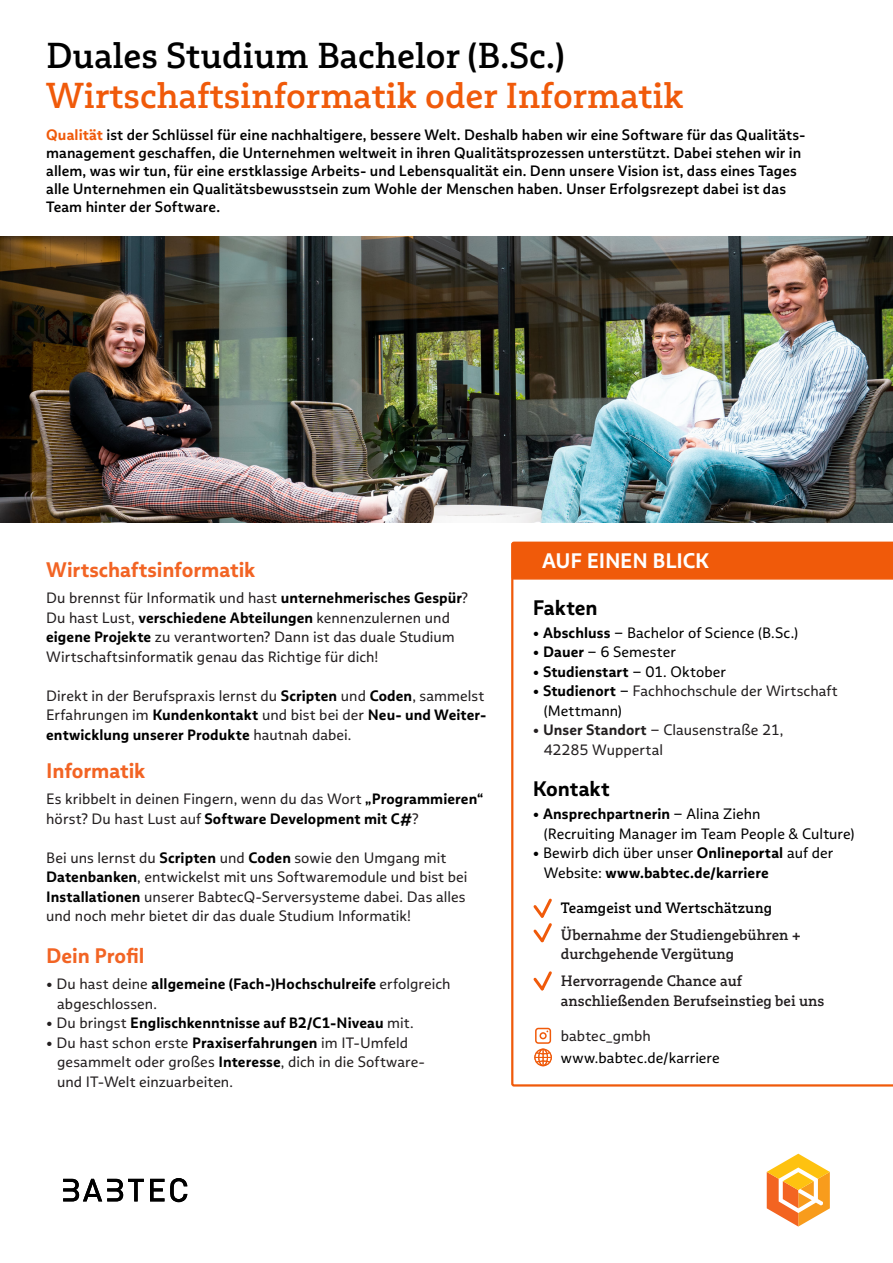
<style>
.page{position:relative;width:893px;height:1263px;background:#fff}
.page>*{position:absolute;margin:0;border:0;box-sizing:border-box;transform-origin:0 0}
.t1{font:600 36px "Babtec Slab";color:#f05a0a}
.t2{font:600 36px "Babtec Slab";color:#000}
.Kleine_Überschrift{font:700 21px "Babtec Sans";letter-spacing:-.005em;color:#f26424}
.Kleine_Überschrift-2{font:700 21px "Babtec Sans";letter-spacing:-.005em;color:#fff}
.Kleine_Überschrift-3{font:700 21px "Babtec Sans";letter-spacing:-.005em;color:#000}
.Copy{font:15px/19.5px "Babtec Sans";letter-spacing:.005em;color:#231f20}
.Intro{font:600 15px/18px "Babtec Sans";letter-spacing:.005em;color:#000001}
.Copy-2{font:15px/19.5px "Babtec Sans";letter-spacing:.005em;color:#000}
.Copy-3{font:700 15px "Babtec Sans";letter-spacing:.005em;color:#000}
.t3{font:600 15px "Babtec Slab";color:#231f20}
.t4{font:600 15px "Babtec Slab";letter-spacing:.005em;color:#000}
.Copy-4{font:15px "Babtec Sans";letter-spacing:.005em;color:#000001}
.s1{font-weight:700;color:#f05a0a}
.s2{font-weight:700;color:#000}
.s3{font-weight:400;color:#231f20}
.s4{font-weight:700}
.s5{color:#000}
.s6{font-weight:400}
</style>
<div class="page">
<svg style="left:767px;top:1154px;width:63px;height:72px"></svg>
<svg style="left:150px;top:1179px;width:14px;height:22px"></svg>
<svg style="left:63px;top:1179px;width:81px;height:22px"></svg>
<svg style="left:170px;top:1178px;width:17px;height:24px"></svg>
<img style="left:0;top:237px;width:893px;height:285px">
<svg style="left:511px;top:542px;width:382px;height:544px"></svg>
<svg style="left:531px;top:896px;width:23px;height:49px"></svg>
<svg style="left:531px;top:969px;width:23px;height:24px"></svg>
<div style="left:535px;top:1028px;width:16px;height:16px;border:2px solid #f05a0a;border-radius:3px"></div>
<div style="left:539px;top:1032px;width:8px;height:7px;border:2px solid #f05a0a;border-radius:50%"></div>
<div style="left:534px;top:1049px;width:18px;height:17px;border:1px solid #f05a0a;border-radius:50%"></div>
<svg style="left:535px;top:1049px;width:16px;height:17px"></svg>
<p class="t2" style="left:46px;top:33px;width:520px">Duales Studium Bachelor (B.Sc.)</p>
<p class="t1" style="left:46px;top:73px;width:639px">Wirtschaftsinformatik oder Informatik</p>
<p class="Intro" style="left:46px;top:126px;width:761px"><span class="s1">Qualität</span> ist der Schlüssel für eine nachhaltigere, bessere Welt. Deshalb haben wir eine Software für das Qualitäts&shy;management geschaffen, die Unternehmen weltweit in ihren Qualitätsprozessen unterstützt. Dabei stehen wir in allem, was wir tun, für eine erstklassige Arbeits- und Lebensqualität ein. Denn unsere Vision ist, dass eines Tages alle Unternehmen ein Qualitätsbewusstsein zum Wohle der Menschen haben. Unser Erfolgsrezept dabei ist das Team hinter der Software.</p>
<p class="Kleine_Überschrift" style="left:46px;top:556px;width:210px">Wirtschaftsinformatik</p>
<p class="Copy" style="left:46px;top:588px;width:423px">Du brennst für Informatik und hast <span class="s2">unternehmerisches Gespür</span>?<br>Du hast Lust, <span class="s2">verschiedene Abteilungen</span> kennenzulernen und</p>
<p class="Copy" style="left:46px;top:627px;width:410px"><span class="s2">eigene Projekte</span> zu verantworten? Dann ist das duale Studium<br>Wirtschaftsinformatik genau das Richtige für dich!</p>
<p class="Copy" style="left:46px;top:686px;width:442px">Direkt in der Berufspraxis lernst du <span class="s2">Scripten</span> und <span class="s2">Coden</span>, sammelst<br>Erfahrungen im <span class="s2">Kundenkontakt</span> und bist bei der <span class="s2">Neu- und Weiter&shy;entwicklung unserer Produkte</span> hautnah dabei.</p>
<p class="Kleine_Überschrift" style="left:46px;top:757px;width:101px">Informatik</p>
<p class="Copy" style="left:46px;top:789px;width:439px">Es kribbelt in deinen Fingern, wenn du das Wort <span class="s2">„Programmieren“ </span>hörst? Du hast Lust auf <span class="s2">Software Development mit C#</span>?</p>
<p class="Copy" style="left:46px;top:848px;width:423px">Bei uns lernst du <span class="s2">Scripten</span> und <span class="s2">Coden</span> sowie den Umgang mit<br><span class="s2">Datenbanken</span>, entwickelst mit uns Softwaremodule und bist bei<br><span class="s2">Installationen</span> unserer BabtecQ-Serversysteme dabei. Das alles</p>
<p class="Copy" style="left:46px;top:906px;width:366px">und noch mehr bietet dir das duale Studium Informatik!</p>
<p class="Kleine_Überschrift" style="left:46px;top:942px;width:100px">Dein Profil</p>
<p class="Copy-3" style="left:46px;top:974px;width:406px"><span class="s3">• Du hast deine</span> allgemeine (Fach-)Hochschulreife <span class="s3">erfolgreich</span></p>
<p class="Copy" style="left:57px;top:993px;width:101px">abgeschlossen.</p>
<p class="Copy-3" style="left:46px;top:1013px;width:369px"><span class="s3">• Du bringst</span> Englischkenntnisse auf B2/C1-Niveau <span class="s3">mit.</span></p>
<p class="Copy" style="left:46px;top:1032px;width:364px">• Du hast schon erste <span class="s2">Praxiserfahrungen</span> im IT-Umfeld</p>
<p class="Copy" style="left:57px;top:1052px;width:369px">gesammelt oder großes <span class="s2">Interesse</span>, dich in die Software-</p>
<p class="Copy" style="left:57px;top:1071px;width:177px">und IT-Welt einzuarbeiten.</p>
<p class="Kleine_Überschrift-2" style="left:542px;top:548px;width:168px">AUF EINEN BLICK</p>
<p class="Kleine_Überschrift-3" style="left:533px;top:594px;width:66px">Fakten</p>
<p class="Copy-2" style="left:533px;top:623px;width:267px">• <span class="s4">Abschluss</span> – Bachelor of Science (B.Sc.)</p>
<p class="Copy-2" style="left:533px;top:642px;width:145px">• <span class="s4">Dauer</span> – 6 Semester</p>
<p class="Copy-2" style="left:533px;top:662px;width:195px">• <span class="s4">Studienstart</span> – 01. Oktober</p>
<p class="Copy" style="left:533px;top:681px;width:306px"><span class="s5">•</span> <span class="s2">Studienort</span> <span class="s5">–</span> Fachhochschule der Wirtschaft</p>
<p class="Copy-4" style="left:544px;top:701px;width:80px">(Mettmann)</p>
<p class="Copy" style="left:533px;top:720px;width:252px">• <span class="s4">Unser Standort</span> – Clausenstraße 21,</p>
<p class="Copy" style="left:544px;top:740px;width:121px">42285 Wuppertal</p>
<p class="Kleine_Überschrift-3" style="left:533px;top:775px;width:79px">Kontakt</p>
<p class="Copy-2" style="left:544px;top:804px;width:312px;text-indent:-11px">• <span class="s4">Ansprechpartnerin</span> – Alina Ziehn<br>(Recruiting Manager im Team People &amp; Culture)</p>
<p class="Copy-2" style="left:533px;top:843px;width:302px">• Bewirb dich über unser <span class="s4">Onlineportal</span> auf der</p>
<p class="Copy-3" style="left:544px;top:863px;width:226px"><span class="s6">Website:</span> www.babtec.de/karriere</p>
<p class="t4" style="left:561px;top:898px;width:213px">Teamgeist und Wertschätzung</p>
<p class="t3" style="left:561px;top:925px;width:242px">Übernahme der Studiengebühren +</p>
<p class="t3" style="left:561px;top:945px;width:175px">durchgehende Vergütung</p>
<p class="t3" style="left:561px;top:972px;width:183px">Hervorragende Chance auf</p>
<p class="t3" style="left:561px;top:991px;width:265px">anschließenden Berufseinstieg bei uns</p>
<p class="Copy" style="left:561px;top:1026px;width:91px">babtec_gmbh</p>
<p class="Copy-2" style="left:561px;top:1048px;width:160px">www.babtec.de/karriere</p>
</div>
